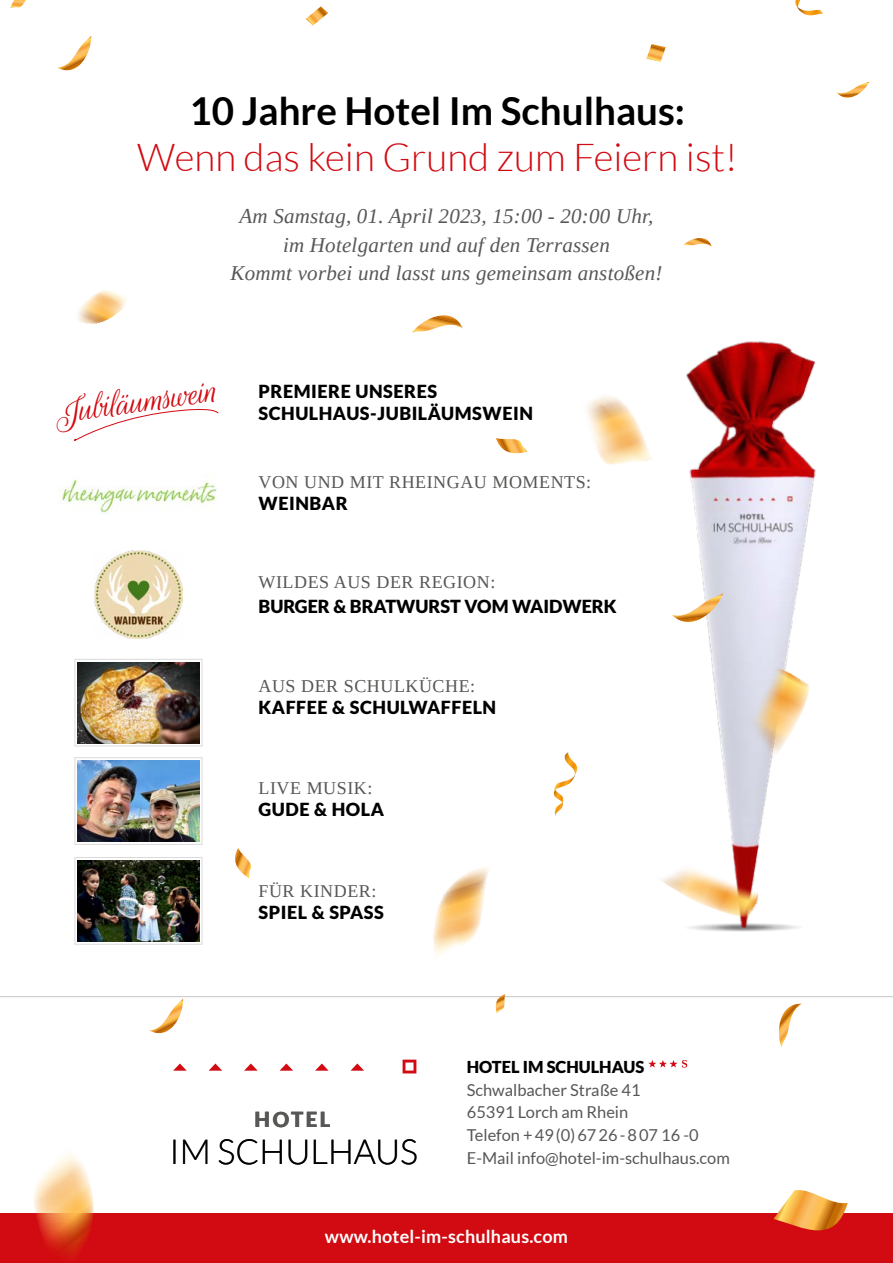
<style>
.page{position:relative;width:893px;height:1263px;background:#fff}
.page>*{position:absolute;margin:0;border:0;box-sizing:border-box;transform-origin:0 0}
.t1{font:39.45px "Rouge Script";color:#d20a11}
.t2{font:300 38.55px "Lato";color:#d20a11}
.t3{font:700 38.55px "Lato";color:#000}
.t4{font:300 34.5px "Lato";color:#000}
.t5{font:italic 21px/28.5px "Tinos";letter-spacing:.01em;color:#575756;text-align:center}
.t6{font:900 20.7px "Lato";letter-spacing:.12em;color:#575756}
.t7{font:900 18px/21.6px "Lato";letter-spacing:.03em;color:#000}
.t8{font:18px "Tinos";letter-spacing:.03em;color:#575756}
.t9{font:900 18px "Lato";color:#000}
.t10{font:700 18px "Lato";letter-spacing:.01em;color:#fff}
.t11{font:16.5px/22.6px "Lato";color:#575756}
.t12{font:900 16.5px "Lato";color:#000}
</style>
<div class="page">
<hr style="left:0;top:996px;width:893px;height:1px;background:#c6c6c6">
<div style="left:0;top:1213px;width:893px;height:50px;background:#d20a11"></div>
<img style="left:686px;top:341px;width:130px;height:591px">
<svg style="left:74px;top:408px;width:145px;height:33px"></svg>
<img style="left:60px;top:474px;width:157px;height:39px">
<img style="left:95px;top:551px;width:87px;height:87px">
<img style="left:78px;top:662px;width:121px;height:81px">
<div style="left:75px;top:659px;width:127px;height:87px;border:1px solid #dadada"></div>
<img style="left:78px;top:761px;width:121px;height:80px">
<div style="left:75px;top:757px;width:127px;height:88px;border:1px solid #dadada"></div>
<img style="left:78px;top:860px;width:121px;height:81px">
<div style="left:75px;top:857px;width:127px;height:88px;border:1px solid #dadada"></div>
<svg style="left:403px;top:1059px;width:13px;height:14px"></svg>
<svg style="left:173px;top:1063px;width:14px;height:8px"></svg>
<svg style="left:209px;top:1063px;width:13px;height:8px"></svg>
<svg style="left:244px;top:1063px;width:14px;height:8px"></svg>
<svg style="left:280px;top:1063px;width:13px;height:8px"></svg>
<svg style="left:315px;top:1063px;width:14px;height:8px"></svg>
<svg style="left:351px;top:1063px;width:13px;height:8px"></svg>
<svg style="left:648px;top:1060px;width:39px;height:7px"></svg>
<svg style="left:57px;top:36px;width:35px;height:35px"></svg>
<svg style="left:149px;top:998px;width:35px;height:36px"></svg>
<svg style="left:496px;top:438px;width:31px;height:16px"></svg>
<svg style="left:412px;top:315px;width:51px;height:17px"></svg>
<svg style="left:78px;top:290px;width:48px;height:34px"></svg>
<svg style="left:495px;top:994px;width:11px;height:19px"></svg>
<svg style="left:586px;top:395px;width:66px;height:70px"></svg>
<svg style="left:778px;top:1004px;width:24px;height:43px"></svg>
<svg style="left:306px;top:6px;width:22px;height:20px"></svg>
<svg style="left:836px;top:81px;width:33px;height:17px"></svg>
<svg style="left:10px;top:0;width:16px;height:8px"></svg>
<svg style="left:773px;top:1190px;width:75px;height:41px"></svg>
<svg style="left:672px;top:593px;width:51px;height:40px"></svg>
<svg style="left:235px;top:848px;width:17px;height:30px"></svg>
<svg style="left:683px;top:238px;width:29px;height:9px"></svg>
<svg style="left:723px;top:663px;width:87px;height:101px"></svg>
<svg style="left:646px;top:44px;width:20px;height:18px"></svg>
<svg style="left:34px;top:1154px;width:60px;height:104px"></svg>
<svg style="left:660px;top:840px;width:101px;height:81px"></svg>
<svg style="left:433px;top:867px;width:57px;height:88px"></svg>
<svg style="left:554px;top:752px;width:23px;height:64px"></svg>
<svg style="left:795px;top:0;width:28px;height:16px"></svg>
<h2 class="t3" style="left:190px;top:88px;width:497px">10 Jahre Hotel Im Schulhaus:</h2>
<h2 class="t2" style="left:137px;top:136px;width:602px">Wenn das kein Grund zum Feiern ist!</h2>
<p class="t5" style="left:231px;top:202px;width:433px">Am Samstag, 01. April 2023, 15:00 - 20:00 Uhr, im Hotelgarten und auf den Terrassen<br>Kommt vorbei und lasst uns gemeinsam anstoßen!</p>
<h1 class="t1" style="left:53px;top:390px;width:164px;rotate:-8deg">Jubiläumswein</h1>
<p class="t7" style="left:259px;top:380px;width:276px">PREMIERE UNSERES<br>SCHULHAUS-JUBILÄUMSWEIN</p>
<p class="t8" style="left:259px;top:470px;width:334px">VON UND MIT RHEINGAU MOMENTS:</p>
<p class="t7" style="left:259px;top:492px;width:91px">WEINBAR</p>
<p class="t8" style="left:259px;top:570px;width:238px">WILDES AUS DER REGION:</p>
<p class="t9" style="left:259px;top:596px;width:360px">BURGER &amp; BRATWURST VOM WAIDWERK</p>
<p class="t8" style="left:259px;top:675px;width:218px">AUS DER SCHULKÜCHE:</p>
<p class="t7" style="left:259px;top:696px;width:239px">KAFFEE &amp; SCHULWAFFELN</p>
<p class="t8" style="left:259px;top:777px;width:115px">LIVE MUSIK:</p>
<p class="t7" style="left:259px;top:798px;width:127px">GUDE &amp; HOLA</p>
<p class="t8" style="left:259px;top:880px;width:119px">FÜR KINDER:</p>
<p class="t7" style="left:259px;top:901px;width:127px">SPIEL &amp; SPASS</p>
<p class="t6" style="left:255px;top:1107px;width:77px">HOTEL</p>
<h3 class="t4" style="left:170px;top:1133px;width:250px">IM SCHULHAUS</h3>
<p class="t12" style="left:467px;top:1057px;width:179px">HOTEL IM SCHULHAUS</p>
<p class="t11" style="left:467px;top:1078px;width:265px">Schwalbacher Straße 41<br>65391 Lorch am Rhein<br>Telefon +49(0)6726-807 16 -0<br>E-Mail info@hotel-im-schulhaus.com</p>
<p class="t10" style="left:325px;top:1226px;width:245px">www.hotel-im-schulhaus.com</p>
</div>
